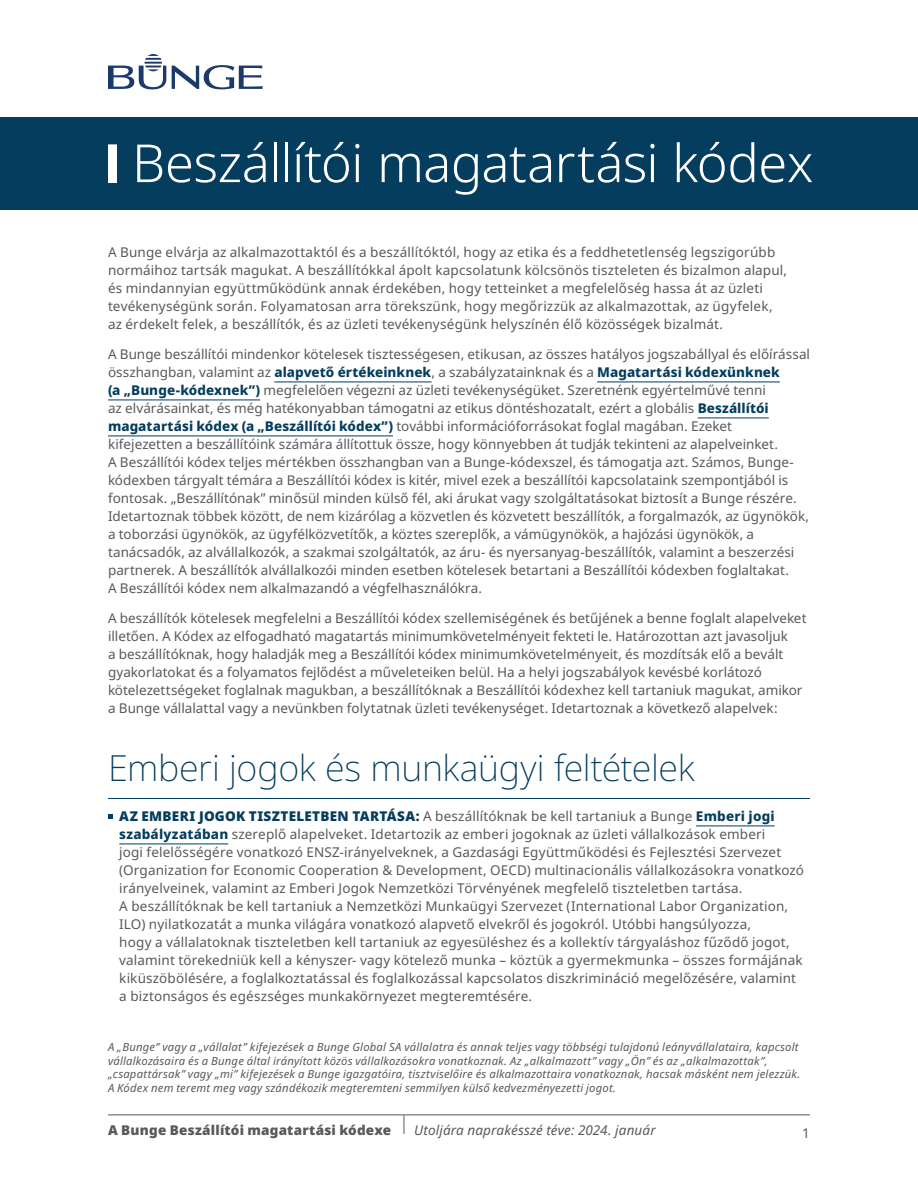
<style>
.page{position:relative;width:918px;height:1188px;background:#fff}
.page>*{position:absolute;margin:0;border:0;box-sizing:border-box;transform-origin:0 0}
.t1{font:300 52.5px "Noto Sans";letter-spacing:-.01em;color:#fff}
.t2{font:200 36px "Noto Sans";letter-spacing:-.01em;color:#043d5d}
.t3{font:13.5px/18px "Noto Sans";letter-spacing:.005em;color:#58595b}
.t4{font:italic 13.5px "Noto Sans";letter-spacing:.01em;color:#58595b}
.t5{font:900 13.5px "Noto Sans";letter-spacing:.015em;color:#58595b}
.t6{font:italic 11.25px/13.5px "Noto Sans";letter-spacing:.015em;color:#58595b}
.s1{font-weight:800;color:#043d5d}
.s2{font-weight:900;color:#043d5d}
</style>
<div class="page">
<hr style="left:108px;top:1115px;width:702px;height:1px;background:#58595b">
<svg style="left:404px;top:1115px;width:1px;height:19px"></svg>
<hr style="left:274px;top:382px;width:158px;height:1px;background:#043d5d">
<hr style="left:597px;top:382px;width:183px;height:1px;background:#043d5d">
<hr style="left:108px;top:400px;width:152px;height:1px;background:#043d5d">
<hr style="left:698px;top:418px;width:71px;height:1px;background:#043d5d">
<hr style="left:108px;top:436px;width:285px;height:1px;background:#043d5d">
<hr style="left:108px;top:798px;width:702px;height:1px;background:#043d5d">
<hr style="left:696px;top:826px;width:79px;height:1px;background:#043d5d">
<hr style="left:119px;top:844px;width:109px;height:1px;background:#043d5d">
<svg style="left:108px;top:814px;width:4px;height:5px"></svg>
<svg style="left:172px;top:65px;width:91px;height:24px"></svg>
<svg style="left:108px;top:54px;width:58px;height:35px"></svg>
<div style="left:0;top:117px;width:918px;height:93px;background:#043d5d"></div>
<div style="left:108px;top:144px;width:9px;height:39px;background:#fff"></div>
<h1 class="t1" style="left:132px;top:133px;width:683px">Beszállítói magatartási kódex</h1>
<p class="t3" style="left:108px;top:244px;width:681px">A Bunge elvárja az alkalmazottaktól és a beszállítóktól, hogy az etika és a feddhetetlenség legszigorúbb normáihoz tartsák magukat. A beszállítókkal ápolt kapcsolatunk kölcsönös tiszteleten és bizalmon alapul, és mindannyian együttműködünk annak érdekében, hogy tetteinket a megfelelőség hassa át az üzleti tevékenységünk során. Folyamatosan arra törekszünk, hogy megőrizzük az alkalmazottak, az ügyfelek, az érdekelt felek, a beszállítók, és az üzleti tevékenységünk helyszínén élő közösségek bizalmát.</p>
<p class="t3" style="left:108px;top:346px;width:704px">A Bunge beszállítói mindenkor kötelesek tisztességesen, etikusan, az összes hatályos jogszabállyal és előírással összhangban, valamint az <span class="s1">alapvető értékeinknek</span>, a szabályzatainknak és a <span class="s1">Magatartási kódexünknek<br>(a „Bunge-kódexnek”)</span> megfelelően végezni az üzleti tevékenységüket. Szeretnénk egyértelművé tenni<br>az elvárásainkat, és még hatékonyabban támogatni az etikus döntéshozatalt, ezért a globális <span class="s1">Beszállítói magatartási kódex (a „Beszállítói kódex”)</span> további információforrásokat foglal magában. Ezeket<br>kifejezetten a beszállítóink számára állítottuk össze, hogy könnyebben át tudják tekinteni az alapelveinket.<br>A Beszállítói kódex teljes mértékben összhangban van a Bunge-kódexszel, és támogatja azt. Számos, Bunge&shy;kódexben tárgyalt témára a Beszállítói kódex is kitér, mivel ezek a beszállítói kapcsolataink szempontjából is fontosak. „Beszállítónak” minősül minden külső fél, aki árukat vagy szolgáltatásokat biztosít a Bunge részére.<br>Idetartoznak többek között, de nem kizárólag a közvetlen és közvetett beszállítók, a forgalmazók, az ügynökök, a toborzási ügynökök, az ügyfélközvetítők, a köztes szereplők, a vámügynökök, a hajózási ügynökök, a tanácsadók, az alvállalkozók, a szakmai szolgáltatók, az áru- és nyersanyag-beszállítók, valamint a beszerzési partnerek. A beszállítók alvállalkozói minden esetben kötelesek betartani a Beszállítói kódexben foglaltakat.<br>A Beszállítói kódex nem alkalmazandó a végfelhasználókra.</p>
<p class="t3" style="left:108px;top:610px;width:700px">A beszállítók kötelesek megfelelni a Beszállítói kódex szellemiségének és betűjének a benne foglalt alapelveket illetően. A Kódex az elfogadható magatartás minimumkövetelményeit fekteti le. Határozottan azt javasoljuk<br>a beszállítóknak, hogy haladják meg a Beszállítói kódex minimumkövetelményeit, és mozdítsák elő a bevált gyakorlatokat és a folyamatos fejlődést a műveleteiken belül. Ha a helyi jogszabályok kevésbé korlátozó kötelezettségeket foglalnak magukban, a beszállítóknak a Beszállítói kódexhez kell tartaniuk magukat, amikor a Bunge vállalattal vagy a nevünkben folytatnak üzleti tevékenységet. Idetartoznak a következő alapelvek:</p>
<h2 class="t2" style="left:108px;top:747px;width:588px">Emberi jogok és munkaügyi feltételek</h2>
<p class="t3" style="left:119px;top:808px;width:686px"><span class="s2">AZ EMBERI JOGOK TISZTELETBEN TARTÁSA:</span> A beszállítóknak be kell tartaniuk a Bunge <span class="s1">Emberi jogi szabályzatában</span> szereplő alapelveket. Idetartozik az emberi jogoknak az üzleti vállalkozások emberi<br>jogi felelősségére vonatkozó ENSZ-irányelveknek, a Gazdasági Együttműködési és Fejlesztési Szervezet (Organization for Economic Cooperation &amp; Development, OECD) multinacionális vállalkozásokra vonatkozó irányelveinek, valamint az Emberi Jogok Nemzetközi Törvényének megfelelő tiszteletben tartása.<br>A beszállítóknak be kell tartaniuk a Nemzetközi Munkaügyi Szervezet (International Labor Organization, ILO) nyilatkozatát a munka világára vonatkozó alapvető elvekről és jogokról. Utóbbi hangsúlyozza,<br>hogy a vállalatoknak tiszteletben kell tartaniuk az egyesüléshez és a kollektív tárgyaláshoz fűződő jogot, valamint törekedniük kell a kényszer- vagy kötelező munka – köztük a gyermekmunka – összes formájának kiküszöbölésére, a foglalkoztatással és foglalkozással kapcsolatos diszkrimináció megelőzésére, valamint a biztonságos és egészséges munkakörnyezet megteremtésére.</p>
<p class="t6" style="left:108px;top:1040px;width:694px">A „Bunge” vagy a „vállalat” kifejezések a Bunge Global SA vállalatra és annak teljes vagy többségi tulajdonú leányvállalataira, kapcsolt vállalkozásaira és a Bunge által irányított közös vállalkozásokra vonatkoznak. Az „alkalmazott” vagy „Ön” és az „alkalmazottak”, „csapattársak” vagy „mi” kifejezések a Bunge igazgatóira, tisztviselőire és alkalmazottaira vonatkoznak, hacsak másként nem jelezzük.<br>A Kódex nem teremt meg vagy szándékozik megteremteni semmilyen külső kedvezményezetti jogot.</p>
<p class="t5" style="left:108px;top:1122px;width:285px">A Bunge Beszállítói magatartási kódexe</p>
<p class="t4" style="left:414px;top:1120px;width:243px">Utoljára naprakésszé téve: 2024. január</p>
<p class="t3" style="left:802px;top:1124px;width:9px">1</p>
</div>
